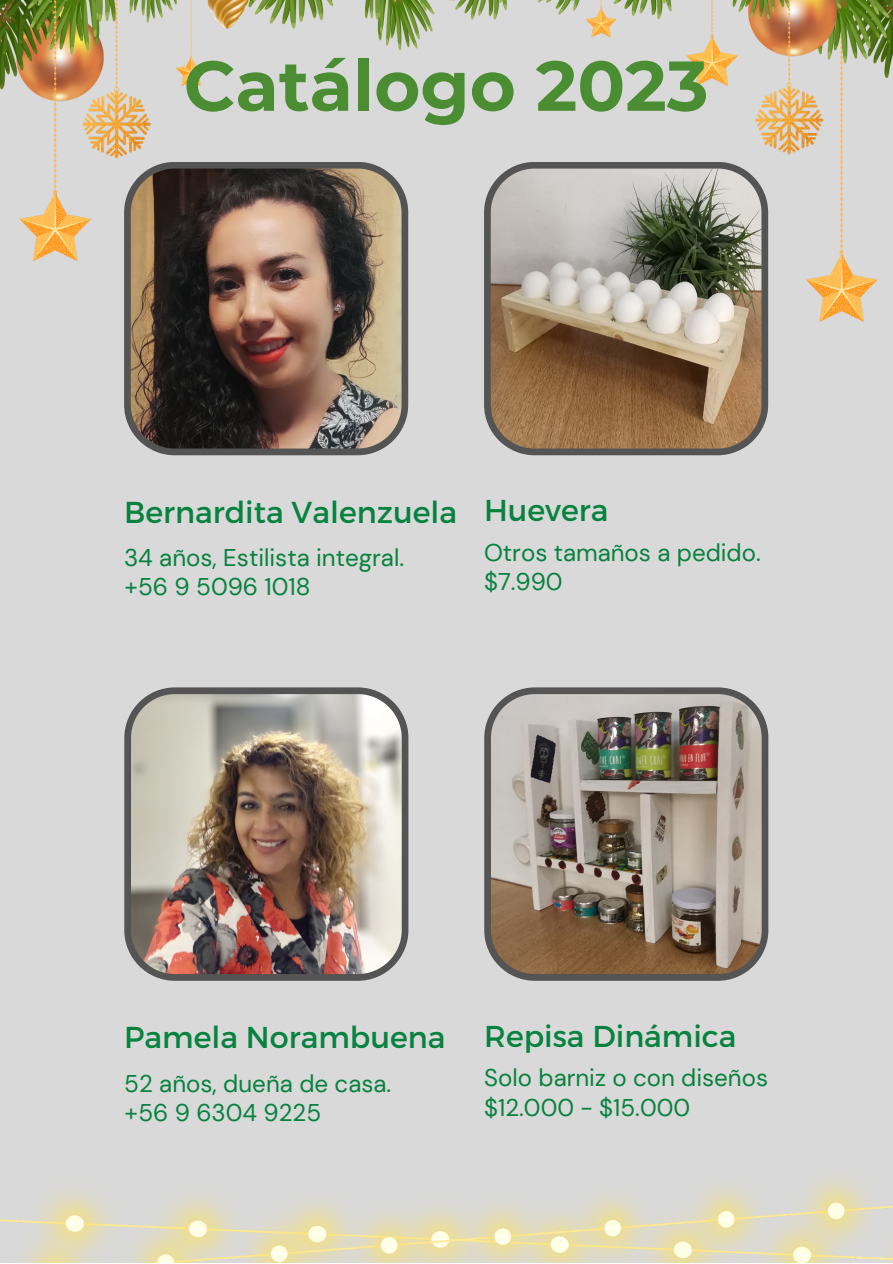
<style>
.page{position:relative;width:893px;height:1264px;background:#fff}
.page>*{position:absolute;margin:0;border:0;box-sizing:border-box;transform-origin:0 0}
.t1{font:700 70.5px "Montserrat";color:#4b8d32}
.t2{font:30.15px "Montserrat";color:#07823f}
.t3{font:24.15px "DM Sans";color:#07823f}
</style>
<div class="page">
<div style="left:0;top:0;width:892px;height:1262px;background:#d9d9d9"></div>
<img style="left:0;top:0;width:892px;height:781px">
<img style="left:124px;top:162px;width:284px;height:293px">
<svg style="left:484px;top:162px;width:284px;height:293px"></svg>
<img style="left:124px;top:687px;width:284px;height:293px">
<img style="left:484px;top:687px;width:284px;height:293px">
<img style="left:0;top:1179px;width:892px;height:83px">
<p class="t1" style="left:184px;top:43px;width:526px">Catálogo 2023</p>
<p class="t2" style="left:124px;top:492px;width:334px">Bernardita Valenzuela</p>
<p class="t3" style="left:124px;top:542px;width:281px">34 años, Estilista integral.</p>
<p class="t3" style="left:124px;top:571px;width:188px">+56 9 5096 1018</p>
<p class="t2" style="left:484px;top:490px;width:126px">Huevera</p>
<p class="t3" style="left:484px;top:537px;width:278px">Otros tamaños a pedido.</p>
<p class="t3" style="left:484px;top:566px;width:80px">$7.990</p>
<p class="t2" style="left:124px;top:1017px;width:323px">Pamela Norambuena</p>
<p class="t3" style="left:124px;top:1067px;width:268px">52 años, dueña de casa.</p>
<p class="t3" style="left:124px;top:1096px;width:198px">+56 9 6304 9225</p>
<p class="t2" style="left:484px;top:1016px;width:254px">Repisa Dinámica</p>
<p class="t3" style="left:484px;top:1062px;width:285px">Solo barniz o con diseños</p>
<p class="t3" style="left:484px;top:1091px;width:207px">$12.000 - $15.000</p>
</div>
